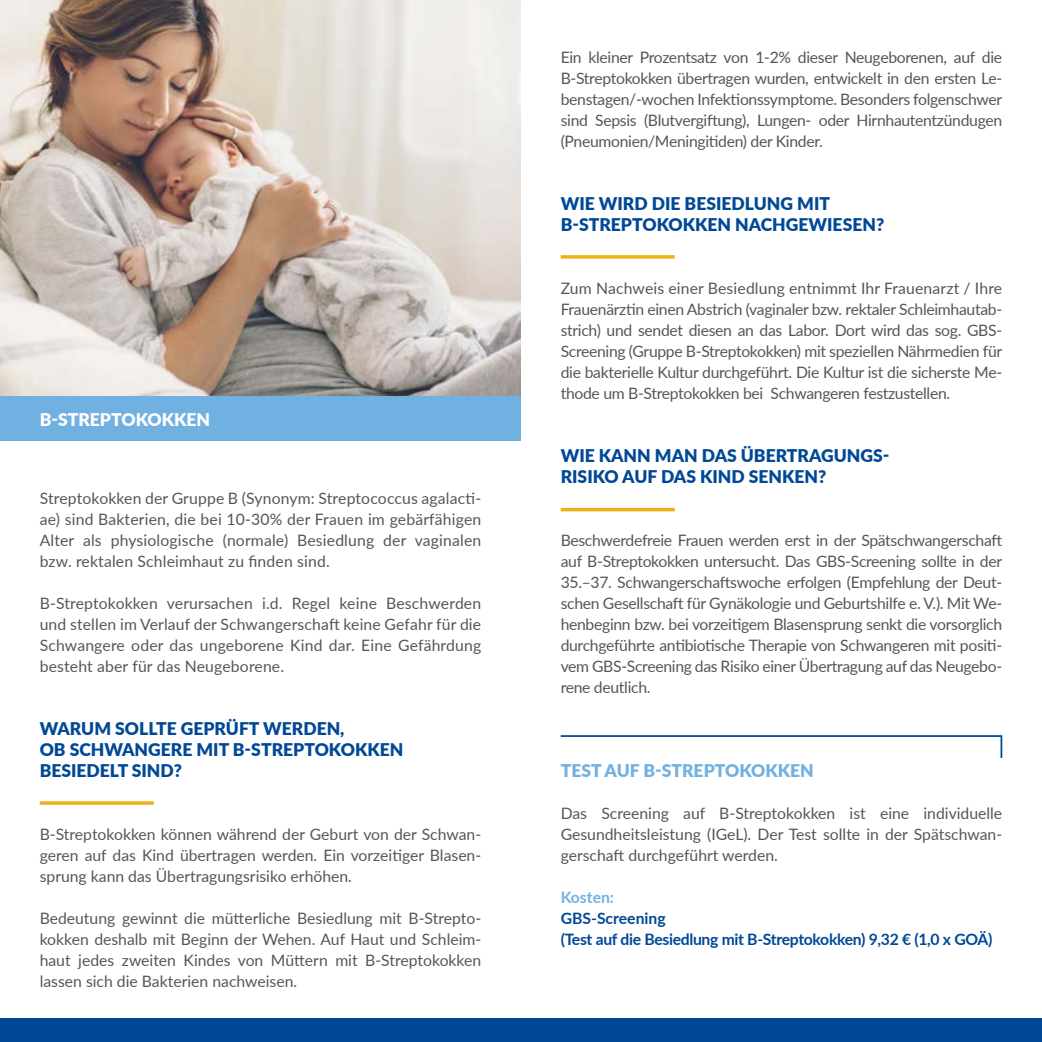
<style>
.page{position:relative;width:1042px;height:1042px;background:#fff}
.page>*{position:absolute;margin:0;border:0;box-sizing:border-box;transform-origin:0 0}
.t1{font:900 17.5px/21px "Lato";color:#004896}
.t2{font:900 17.5px "Lato";color:#71b1e1}
.t3{font:900 17.5px "Lato";color:#fff}
.t4{font:15.75px/21px "Lato";color:#565655;text-align:justify}
.t5{font:700 15.75px/21px "Lato";letter-spacing:-.02em;color:#004896}
.t6{font:700 15.75px "Lato";color:#71b1e1}
</style>
<div class="page">
<img style="left:0;top:0;width:521px;height:396px">
<div style="left:0;top:396px;width:521px;height:45px;background:#71b1e1"></div>
<hr style="left:561px;top:735px;width:441px;height:2px;background:#004896">
<hr style="left:1000px;top:737px;width:2px;height:21px;background:#004896">
<svg style="left:40px;top:801px;width:114px;height:4px"></svg>
<svg style="left:561px;top:255px;width:114px;height:4px"></svg>
<hr style="left:561px;top:508px;width:114px;height:3px;background:#edb21a">
<div style="left:0;top:1018px;width:1042px;height:24px;background:#004896"></div>
<p class="t3" style="left:40px;top:406px;width:172px">B-STREPTOKOKKEN</p>
<p class="t4" style="left:40px;top:487px;width:443px">Streptokokken der Gruppe B (Synonym: Streptococcus agalacti&shy;ae) sind Bakterien, die bei 10-30% der Frauen im gebärfähigen Alter als physiologische (normale) Besiedlung der vaginalen bzw. rektalen Schleimhaut zu finden sind.</p>
<p class="t4" style="left:40px;top:592px;width:443px">B-Streptokokken verursachen i.d. Regel keine Beschwerden und stellen im Verlauf der Schwangerschaft keine Gefahr für die Schwangere oder das ungeborene Kind dar. Eine Gefährdung besteht aber für das Neugeborene.</p>
<p class="t1" style="left:40px;top:717px;width:365px">WARUM SOLLTE GEPRÜFT WERDEN,<br>OB SCHWANGERE MIT B-STREPTOKOKKEN<br>BESIEDELT SIND?</p>
<p class="t4" style="left:40px;top:823px;width:443px">B-Streptokokken können während der Geburt von der Schwan&shy;geren auf das Kind übertragen werden. Ein vorzeitiger Blasen&shy;sprung kann das Übertragungsrisiko erhöhen.</p>
<p class="t4" style="left:40px;top:907px;width:443px">Bedeutung gewinnt die mütterliche Besiedlung mit B-Strepto&shy;kokken deshalb mit Beginn der Wehen. Auf Haut und Schleim&shy;haut jedes zweiten Kindes von Müttern mit B-Streptokokken lassen sich die Bakterien nachweisen.</p>
<p class="t4" style="left:561px;top:46px;width:443px">Ein kleiner Prozentsatz von 1-2% dieser Neugeborenen, auf die B-Streptokokken übertragen wurden, entwickelt in den ersten Le&shy;benstagen/-wochen Infektionssymptome. Besonders folgenschwer sind Sepsis (Blutvergiftung), Lungen- oder Hirnhautentzündugen (Pneumonien/Meningitiden) der Kinder.</p>
<p class="t1" style="left:561px;top:192px;width:325px">WIE WIRD DIE BESIEDLUNG MIT<br>B-STREPTOKOKKEN NACHGEWIESEN?</p>
<p class="t4" style="left:561px;top:277px;width:443px">Zum Nachweis einer Besiedlung entnimmt Ihr Frauenarzt / Ihre Frauenärztin einen Abstrich (vaginaler bzw. rektaler Schleimhautab&shy;strich) und sendet diesen an das Labor. Dort wird das sog. GBS-Screening (Gruppe B-Streptokokken) mit speziellen Nährmedien für die bakterielle Kultur durchgeführt. Die Kultur ist die sicherste Me&shy;thode um B-Streptokokken bei Schwangeren festzustellen.</p>
<p class="t1" style="left:561px;top:444px;width:330px">WIE KANN MAN DAS ÜBERTRAGUNGS-<br>RISIKO AUF DAS KIND SENKEN?</p>
<p class="t4" style="left:561px;top:529px;width:443px">Beschwerdefreie Frauen werden erst in der Spätschwangerschaft auf B-Streptokokken untersucht. Das GBS-Screening sollte in der 35.–37. Schwangerschaftswoche erfolgen (Empfehlung der Deut&shy;schen Gesellschaft für Gynäkologie und Geburtshilfe e. V.). Mit We&shy;henbeginn bzw. bei vorzeitigem Blasensprung senkt die vorsorglich durchgeführte antibiotische Therapie von Schwangeren mit positi&shy;vem GBS-Screening das Risiko einer Übertragung auf das Neugebo&shy;rene deutlich.</p>
<p class="t2" style="left:561px;top:757px;width:255px">TEST AUF B-STREPTOKOKKEN</p>
<p class="t4" style="left:561px;top:802px;width:443px">Das Screening auf B-Streptokokken ist eine individuelle Gesundheitsleistung (IGeL). Der Test sollte in der Spätschwan&shy;gerschaft durchgeführt werden.</p>
<p class="t6" style="left:561px;top:886px;width:55px">Kosten:</p>
<p class="t5" style="left:561px;top:907px;width:433px">GBS-Screening<br>(Test auf die Besiedlung mit B-Streptokokken) 9,32 € (1,0 x GOÄ)</p>
</div>
